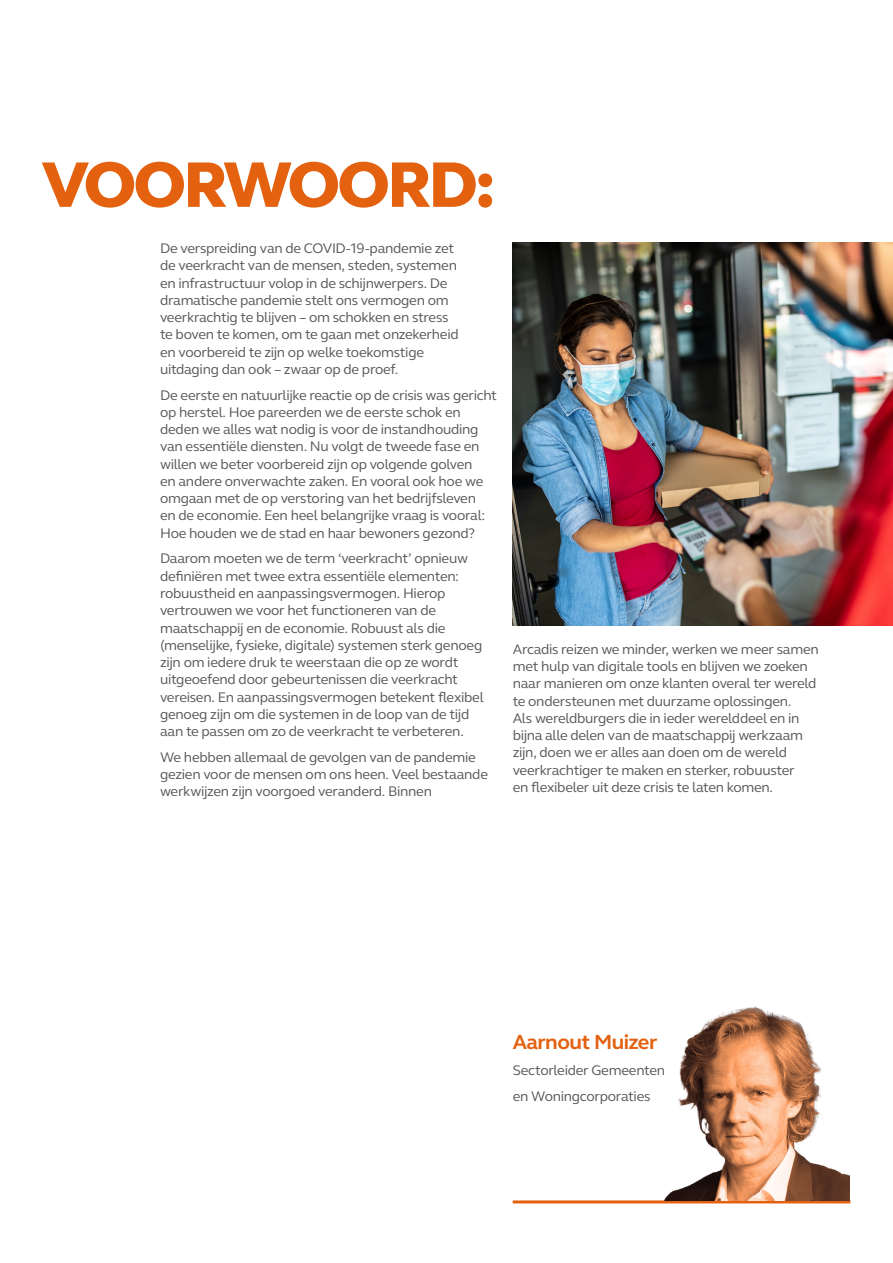
<style>
.page{position:relative;width:893px;height:1263px;background:#fff}
.page>*{position:absolute;margin:0;border:0;box-sizing:border-box;transform-origin:0 0}
.t1{font:800 66px "FS Elliot Pro";letter-spacing:-.04em;color:#e3610f}
.t2{font:700 21px "FS Elliot Pro";letter-spacing:-.025em;color:#e3610f}
.t3{font:14.25px/17.2px "FS Elliot Pro";letter-spacing:-.02em;color:#55575a}
</style>
<div class="page">
<img style="left:513px;top:242px;width:380px;height:383px">
<hr style="left:513px;top:1200px;width:337px;height:3px;background:#e3610f">
<img style="left:664px;top:1006px;width:186px;height:194px">
<h1 class="t1" style="left:43px;top:140px;width:454px">VOORWOORD:</h1>
<p class="t3" style="left:160px;top:239px;width:300px">De verspreiding van de COVID-19-pandemie zet de veerkracht van de mensen, steden, systemen en infrastructuur volop in de schijnwerpers. De dramatische pandemie stelt ons vermogen om veerkrachtig te blijven – om schokken en stress te boven te komen, om te gaan met onzekerheid en voorbereid te zijn op welke toekomstige uitdaging dan ook – zwaar op de proef.</p>
<p class="t3" style="left:160px;top:386px;width:338px">De eerste en natuurlijke reactie op de crisis was gericht op herstel. Hoe pareerden we de eerste schok en deden we alles wat nodig is voor de instandhouding van essentiële diensten. Nu volgt de tweede fase en willen we beter voorbereid zijn op volgende golven<br>en andere onverwachte zaken. En vooral ook hoe we omgaan met de op verstoring van het bedrijfsleven<br>en de economie. Een heel belangrijke vraag is vooral:<br>Hoe houden we de stad en haar bewoners gezond?</p>
<p class="t3" style="left:160px;top:550px;width:325px">Daarom moeten we de term ‘veerkracht’ opnieuw definiëren met twee extra essentiële elementen: robuustheid en aanpassingsvermogen. Hierop vertrouwen we voor het functioneren van de maatschappij en de economie. Robuust als die (menselijke, fysieke, digitale) systemen sterk genoeg zijn om iedere druk te weerstaan die op ze wordt uitgeoefend door gebeurtenissen die veerkracht vereisen. En aanpassingsvermogen betekent flexibel genoeg zijn om die systemen in de loop van de tijd aan te passen om zo de veerkracht te verbeteren.</p>
<p class="t3" style="left:160px;top:748px;width:329px">We hebben allemaal de gevolgen van de pandemie gezien voor de mensen om ons heen. Veel bestaande werkwijzen zijn voorgoed veranderd. Binnen</p>
<p class="t3" style="left:513px;top:640px;width:308px">Arcadis reizen we minder, werken we meer samen met hulp van digitale tools en blijven we zoeken naar manieren om onze klanten overal ter wereld te ondersteunen met duurzame oplossingen.<br>Als wereldburgers die in ieder werelddeel en in bijna alle delen van de maatschappij werkzaam zijn, doen we er alles aan doen om de wereld veerkrachtiger te maken en sterker, robuuster<br>en flexibeler uit deze crisis te laten komen.</p>
<h2 class="t2" style="left:513px;top:1028px;width:146px">Aarnout Muizer</h2>
<p class="t3" style="left:513px;top:1057px;width:154px;line-height:25.8px">Sectorleider Gemeenten en Woningcorporaties</p>
</div>
